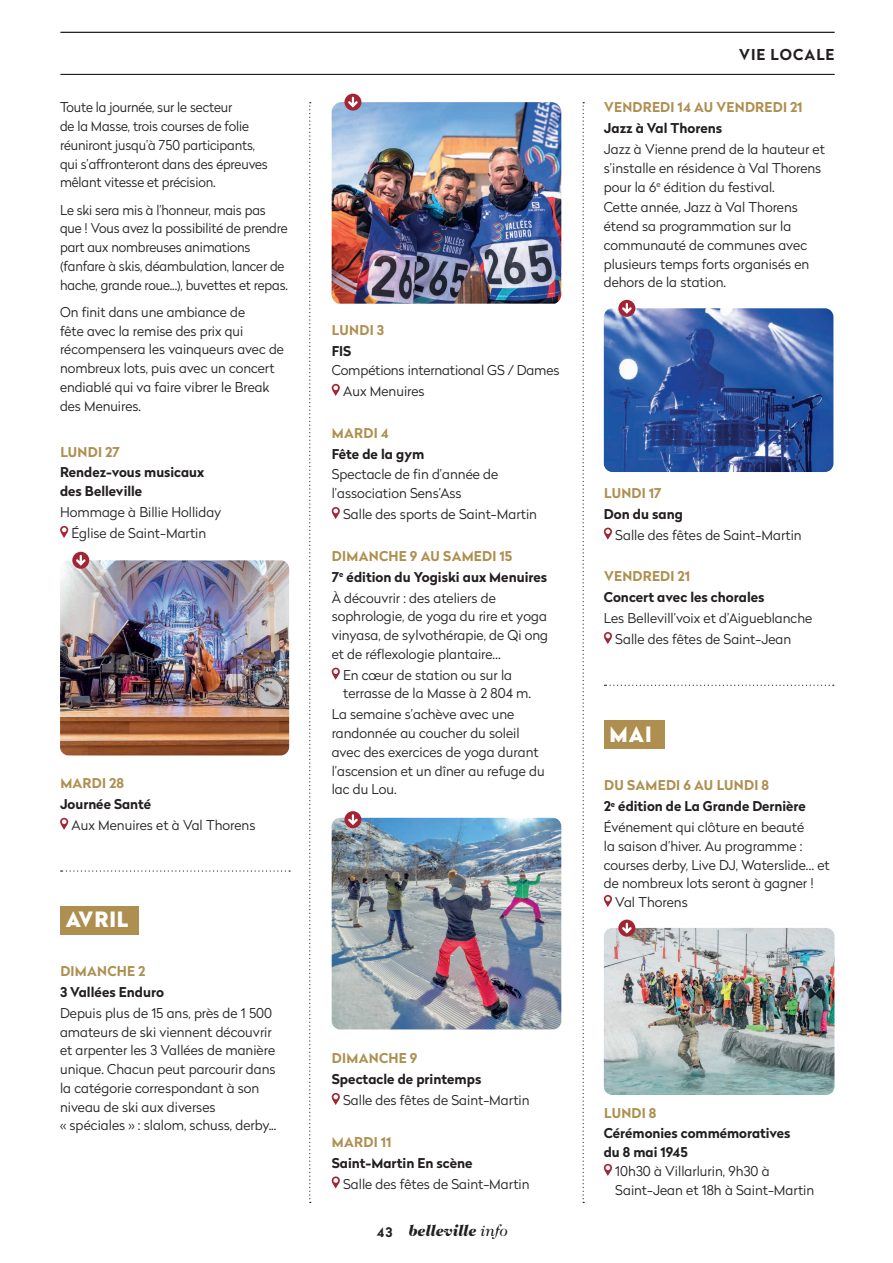
<style>
.page{position:relative;width:893px;height:1263px;background:#fff}
.page>*{position:absolute;margin:0;border:0;box-sizing:border-box;transform-origin:0 0}
.t1{font:900 21px "Radikal";letter-spacing:.045em;color:#fff}
.t2{font:italic 900 15.75px "Caslon 224 Std";color:#231f20}
.t3{font:700 15px "Radikal";letter-spacing:.07em;color:#231f20}
.t4{font:300 13.5px/18.8px "Radikal";color:#231f20}
.t5{font:700 13.5px/18.8px "Radikal";color:#231f20}
.t6{font:700 13.5px "Radikal";letter-spacing:.02em;color:#ae8f50}
.s1{color:#ae8f50}
.s2{font-weight:300}
.s3{font-family:"Radikal";font-weight:700;font-style:normal;font-size:13.2px}
.s4{font-weight:400}
.s5{font-weight:700;color:#ae8f50}
.s6{font-weight:700}
</style>
<div class="page">
<hr style="left:61px;top:74px;width:773px;height:1px;background:#231f20">
<hr style="left:61px;top:32px;width:773px;height:1px;background:#231f20">
<svg style="left:309px;top:102px;width:2px;height:1101px"></svg>
<svg style="left:583px;top:102px;width:1px;height:1101px"></svg>
<svg style="left:60px;top:526px;width:8px;height:12px"></svg>
<img style="left:60px;top:560px;width:229px;height:195px">
<svg style="left:60px;top:818px;width:8px;height:12px"></svg>
<svg style="left:61px;top:870px;width:229px;height:2px"></svg>
<div style="left:60px;top:906px;width:79px;height:28px;background:#ae8f50"></div>
<img style="left:332px;top:102px;width:229px;height:202px">
<svg style="left:332px;top:384px;width:8px;height:12px"></svg>
<svg style="left:332px;top:507px;width:8px;height:12px"></svg>
<svg style="left:332px;top:668px;width:8px;height:12px"></svg>
<img style="left:332px;top:818px;width:229px;height:211px">
<svg style="left:332px;top:1093px;width:8px;height:12px"></svg>
<svg style="left:332px;top:1176px;width:8px;height:12px"></svg>
<img style="left:604px;top:308px;width:229px;height:164px">
<svg style="left:604px;top:528px;width:8px;height:12px"></svg>
<svg style="left:604px;top:632px;width:8px;height:12px"></svg>
<svg style="left:604px;top:685px;width:230px;height:1px"></svg>
<div style="left:604px;top:720px;width:60px;height:28px;background:#ae8f50"></div>
<svg style="left:604px;top:895px;width:8px;height:12px"></svg>
<img style="left:604px;top:928px;width:230px;height:167px">
<svg style="left:604px;top:1164px;width:8px;height:12px"></svg>
<div style="left:72px;top:552px;width:17px;height:17px;background:#a32534;border-radius:50%"></div>
<svg style="left:76px;top:555px;width:10px;height:11px"></svg>
<div style="left:618px;top:300px;width:17px;height:17px;background:#a32534;border-radius:50%"></div>
<svg style="left:622px;top:303px;width:10px;height:11px"></svg>
<svg style="left:618px;top:919px;width:17px;height:17px"></svg>
<svg style="left:622px;top:923px;width:10px;height:10px"></svg>
<div style="left:344px;top:94px;width:17px;height:17px;background:#a32534;border-radius:50%"></div>
<svg style="left:348px;top:97px;width:10px;height:11px"></svg>
<div style="left:344px;top:811px;width:17px;height:17px;background:#a32534;border-radius:50%"></div>
<svg style="left:348px;top:814px;width:10px;height:11px"></svg>
<p class="t4" style="left:60px;top:98px;width:209px">Toute la journée, sur le secteur<br>de la Masse, trois courses de folie réuniront jusqu’à 750 participants, qui s’affronteront dans des épreuves mêlant vitesse et précision.</p>
<p class="t4" style="left:60px;top:200px;width:229px">Le ski sera mis à l’honneur, mais pas que ! Vous avez la possibilité de prendre part aux nombreuses animations (fanfare à skis, déambulation, lancer de hache, grande roue...), buvettes et repas.</p>
<p class="t4" style="left:60px;top:302px;width:225px">On finit dans une ambiance de<br>fête avec la remise des prix qui récompensera les vainqueurs avec de nombreux lots, puis avec un concert endiablé qui va faire vibrer le Break des Menuires.</p>
<p class="t6" style="left:60px;top:442px;width:61px">LUNDI 27</p>
<p class="t5" style="left:60px;top:463px;width:146px">Rendez-vous musicaux des Belleville</p>
<p class="t4" style="left:60px;top:501px;width:163px;line-height:20.9px;text-align:center">Hommage à Billie Holliday<br>Église de Saint-Martin</p>
<p class="t6" style="left:60px;top:773px;width:65px">MARDI 28</p>
<p class="t5" style="left:60px;top:794px;width:93px">Journée Santé</p>
<p class="t4" style="left:72px;top:815px;width:185px">Aux Menuires et à Val Thorens</p>
<h1 class="t1" style="left:66px;top:904px;width:64px">AVRIL</h1>
<p class="t6" style="left:60px;top:961px;width:87px">DIMANCHE 2</p>
<p class="t5" style="left:60px;top:982px;width:105px">3 Vallées Enduro</p>
<p class="t4" style="left:60px;top:1003px;width:218px">Depuis plus de 15 ans, près de 1 500 amateurs de ski viennent découvrir et arpenter les 3 Vallées de manière unique. Chacun peut parcourir dans la catégorie correspondant à son niveau de ski aux diverses<br>« spéciales » : slalom, schuss, derby...</p>
<p class="t6" style="left:332px;top:321px;width:53px">LUNDI 3</p>
<p class="t5" style="left:332px;top:342px;width:21px">FIS</p>
<p class="t4" style="left:343px;top:359px;width:218px;line-height:20.9px;text-indent:-11px">Compétions international GS / Dames<br>Aux Menuires</p>
<p class="t6" style="left:332px;top:423px;width:58px">MARDI 4</p>
<p class="t5" style="left:332px;top:444px;width:94px">Fête de la gym</p>
<p class="t4" style="left:332px;top:465px;width:168px">Spectacle de fin d’année de l’association Sens’Ass</p>
<p class="t4" style="left:343px;top:504px;width:195px">Salle des sports de Saint-Martin</p>
<p class="t5" style="left:332px;top:545px;width:217px;line-height:20.9px"><span class="s1">DIMANCHE 9 AU SAMEDI 15<br></span>7<sup>e</sup> édition du Yogiski aux Menuires<br><span class="s2">À découvrir : des ateliers de</span></p>
<p class="t4" style="left:332px;top:607px;width:218px;text-align:justify">sophrologie, de yoga du rire et yoga vinyasa, de sylvothérapie, de Qi ong et de réflexologie plantaire…</p>
<p class="t4" style="left:343px;top:665px;width:189px">En cœur de station ou sur la terrasse de la Masse à 2 804 m.</p>
<p class="t4" style="left:332px;top:705px;width:215px">La semaine s’achève avec une randonnée au coucher du soleil avec des exercices de yoga durant l’ascension et un dîner au refuge du lac du Lou.</p>
<p class="t6" style="left:332px;top:1048px;width:87px">DIMANCHE 9</p>
<p class="t5" style="left:332px;top:1069px;width:151px">Spectacle de printemps</p>
<p class="t4" style="left:343px;top:1090px;width:188px">Salle des fêtes de Saint-Martin</p>
<p class="t6" style="left:332px;top:1132px;width:61px">MARDI 11</p>
<p class="t5" style="left:332px;top:1153px;width:142px">Saint-Martin En scène</p>
<p class="t4" style="left:343px;top:1174px;width:188px">Salle des fêtes de Saint-Martin</p>
<p class="t2" style="left:377px;top:1221px;width:133px"><span class="s3">43</span> belleville <span class="s4">info</span></p>
<p class="t3" style="left:739px;top:43px;width:97px">VIE LOCALE</p>
<p class="t6" style="left:604px;top:97px;width:200px">VENDREDI 14 AU VENDREDI 21</p>
<p class="t5" style="left:604px;top:119px;width:120px">Jazz à Val Thorens</p>
<p class="t4" style="left:604px;top:139px;width:223px">Jazz à Vienne prend de la hauteur et s’installe en résidence à Val Thorens pour la 6<sup>e</sup> édition du festival.</p>
<p class="t4" style="left:604px;top:198px;width:207px">Cette année, Jazz à Val Thorens étend sa programmation sur la communauté de communes avec plusieurs temps forts organisés en dehors de la station.</p>
<p class="t6" style="left:604px;top:483px;width:59px">LUNDI 17</p>
<p class="t5" style="left:604px;top:504px;width:81px">Don du sang</p>
<p class="t4" style="left:615px;top:525px;width:188px">Salle des fêtes de Saint-Martin</p>
<p class="t6" style="left:604px;top:567px;width:88px">VENDREDI 21</p>
<p class="t5" style="left:604px;top:588px;width:162px">Concert avec les chorales</p>
<p class="t4" style="left:615px;top:607px;width:198px;line-height:20.9px;text-indent:-11px">Les Bellevill’voix et d’Aigueblanche<br>Salle des fêtes de Saint-Jean</p>
<h1 class="t1" style="left:609px;top:718px;width:44px">MAI</h1>
<p class="t4" style="left:604px;top:774px;width:204px;line-height:20.9px"><span class="s5">DU SAMEDI 6 AU LUNDI 8<br></span><span class="s6">2</span><sup>e</sup> <span class="s6">édition de La Grande Dernière<br></span>Événement qui clôture en beauté</p>
<p class="t4" style="left:604px;top:836px;width:200px">la saison d’hiver. Au programme :</p>
<p class="t4" style="left:604px;top:855px;width:227px">courses derby, Live DJ, Waterslide… et</p>
<p class="t4" style="left:604px;top:873px;width:211px">de nombreux lots seront à gagner !</p>
<p class="t4" style="left:615px;top:892px;width:74px">Val Thorens</p>
<p class="t6" style="left:604px;top:1103px;width:54px">LUNDI 8</p>
<p class="t5" style="left:604px;top:1124px;width:188px">Cérémonies commémoratives du 8 mai 1945</p>
<p class="t4" style="left:615px;top:1161px;width:200px">10h30 à Villarlurin, 9h30 à<br>Saint-Jean et 18h à Saint-Martin</p>
</div>
